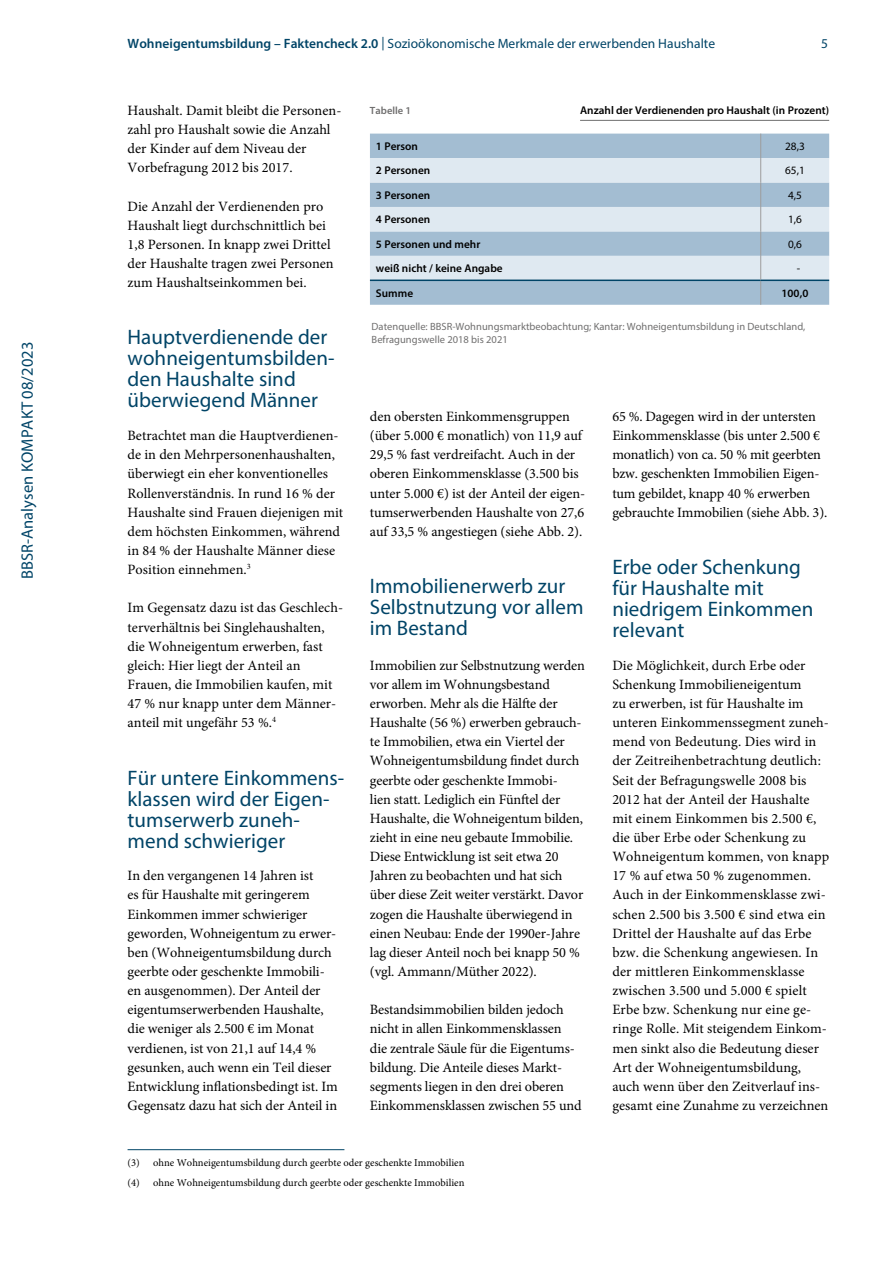
<style>
.page{position:relative;width:893px;height:1263px;background:#fff}
.page>*{position:absolute;margin:0;border:0;box-sizing:border-box;transform-origin:0 0}
.head_H2{font:21px/21px "Myriad Pro";color:#004467}
.t1{font:16.5px "Myriad Pro";letter-spacing:.005em;color:#004467}
.fliesstext_P{font:14.25px/19.2px "Minion Pro";letter-spacing:-.005em;color:#000}
.t2{font:13.5px "Myriad Pro";letter-spacing:.005em;color:#004467}
.tabellen_text_P{font:600 11.25px "Myriad Pro";color:#000}
.abbildung_ueberschrift_P{font:600 11.25px "Myriad Pro";letter-spacing:.005em;color:#000}
.tabellen_text_P-2{font:11.25px "Myriad Pro";color:#000}
.fliesstext_P-2{font:10.5px "Minion Pro";color:#000}
.quelle_P{font:10.5px/12.6px "Myriad Pro";color:#706f6f}
.t3{font:600 10.5px "Myriad Pro";color:#706f6f}
.s1{font-weight:600}
</style>
<div class="page">
<hr style="left:128px;top:1149px;width:216px;height:1px;background:#004467">
<div style="left:370px;top:134px;width:459px;height:171px;background:#a3bdd2"></div>
<svg style="left:370px;top:158px;width:459px;height:122px;fill:#dfe9f1"></svg>
<hr style="left:370px;top:280px;width:391px;height:1px;background:#004467">
<svg style="left:760px;top:134px;width:1px;height:171px"></svg>
<hr style="left:761px;top:280px;width:68px;height:1px;background:#004467">
<hr style="left:580px;top:120px;width:249px;height:1px;background:#706f6f">
<p class="t1" style="left:17px;top:579px;width:239px;rotate:-90deg">BBSR-Analysen KOMPAKT 08/2023</p>
<p class="t2" style="left:128px;top:36px;width:589px"><span class="s1">Wohneigentumsbildung – Faktencheck 2.0</span> | Sozioökonomische Merkmale der erwerbenden Haushalte</p>
<p class="t2" style="left:821px;top:36px;width:8px">5</p>
<p class="fliesstext_P" style="left:128px;top:101px;width:215px">Haushalt. Damit bleibt die Personen&shy;zahl pro Haushalt sowie die Anzahl der Kinder auf dem Niveau der<br>Vorbefragung 2012 bis 2017.</p>
<p class="fliesstext_P" style="left:128px;top:196px;width:208px">Die Anzahl der Verdienenden pro Haushalt liegt durchschnittlich bei 1,8 Personen. In knapp zwei Drittel der Haushalte tragen zwei Personen zum Haushaltseinkommen bei.</p>
<h2 class="head_H2" style="left:128px;top:327px;width:207px">Hauptverdienende der wohneigentumsbilden&shy;den Haushalte sind überwiegend Männer</h2>
<p class="fliesstext_P" style="left:128px;top:426px;width:217px">Betrachtet man die Hauptverdienen&shy;de in den Mehrpersonenhaushalten, überwiegt ein eher konventionelles Rollenverständnis. In rund 16 % der Haushalte sind Frauen diejenigen mit dem höchsten Einkommen, während in 84 % der Haushalte Männer diese Position einnehmen.<sup>3</sup></p>
<p class="fliesstext_P" style="left:128px;top:598px;width:217px">Im Gegensatz dazu ist das Geschlech&shy;terverhältnis bei Singlehaushalten, die Wohneigentum erwerben, fast gleich: Hier liegt der Anteil an Frauen, die Immobilien kaufen, mit 47 % nur knapp unter dem Männer&shy;anteil mit ungefähr 53 %.<sup>4</sup></p>
<h2 class="head_H2" style="left:128px;top:767px;width:218px">Für untere Einkommens&shy;klassen wird der Eigen&shy;tumserwerb zuneh&shy;mend schwieriger</h2>
<p class="fliesstext_P" style="left:128px;top:866px;width:212px">In den vergangenen 14 Jahren ist<br>es für Haushalte mit geringerem Einkommen immer schwieriger geworden, Wohneigentum zu erwer&shy;ben (Wohneigentumsbildung durch geerbte oder geschenkte Immobili&shy;en ausgenommen). Der Anteil der eigentumserwerbenden Haushalte, die weniger als 2.500 € im Monat verdienen, ist von 21,1 auf 14,4 % gesunken, auch wenn ein Teil dieser Entwicklung inflationsbedingt ist. Im Gegensatz dazu hat sich der Anteil in</p>
<p class="t3" style="left:370px;top:104px;width:43px">Tabelle 1</p>
<p class="abbildung_ueberschrift_P" style="left:580px;top:103px;width:251px">Anzahl der Verdienenden pro Haushalt (in Prozent)</p>
<p class="tabellen_text_P" style="left:376px;top:139px;width:44px">1 Person</p>
<p class="tabellen_text_P-2" style="left:785px;top:139px;width:21px">28,3</p>
<p class="tabellen_text_P" style="left:376px;top:164px;width:56px">2 Personen</p>
<p class="tabellen_text_P-2" style="left:785px;top:164px;width:21px">65,1</p>
<p class="tabellen_text_P" style="left:376px;top:188px;width:56px">3 Personen</p>
<p class="tabellen_text_P-2" style="left:788px;top:188px;width:15px">4,5</p>
<p class="tabellen_text_P" style="left:376px;top:212px;width:56px">4 Personen</p>
<p class="tabellen_text_P-2" style="left:788px;top:213px;width:15px">1,6</p>
<p class="tabellen_text_P" style="left:376px;top:237px;width:106px">5 Personen und mehr</p>
<p class="tabellen_text_P-2" style="left:788px;top:237px;width:15px">0,6</p>
<p class="tabellen_text_P" style="left:376px;top:261px;width:128px">weiß nicht / keine Angabe</p>
<p class="tabellen_text_P-2" style="left:797px;top:262px;width:5px">-</p>
<p class="tabellen_text_P" style="left:376px;top:286px;width:39px">Summe</p>
<p class="tabellen_text_P" style="left:781px;top:286px;width:28px">100,0</p>
<p class="quelle_P" style="left:372px;top:320px;width:435px">Datenquelle: BBSR-Wohnungsmarktbeobachtung; Kantar: Wohneigentumsbildung in Deutschland,<br>Befragungswelle 2018 bis 2021</p>
<p class="fliesstext_P" style="left:370px;top:407px;width:217px">den obersten Einkommensgruppen (über 5.000 € monatlich) von 11,9 auf 29,5 % fast verdreifacht. Auch in der oberen Einkommensklasse (3.500 bis unter 5.000 €) ist der Anteil der eigen&shy;tumserwerbenden Haushalte von 27,6 auf 33,5 % angestiegen (siehe Abb. 2).</p>
<h2 class="head_H2" style="left:370px;top:575px;width:215px">Immobilienerwerb zur<br>Selbstnutzung vor allem im Bestand</h2>
<p class="fliesstext_P" style="left:370px;top:656px;width:216px">Immobilien zur Selbstnutzung werden vor allem im Wohnungsbestand erworben. Mehr als die Hälfte der Haushalte (56 %) erwerben gebrauch&shy;te Immobilien, etwa ein Viertel der Wohneigentumsbildung findet durch geerbte oder geschenkte Immobi-<br>lien statt. Lediglich ein Fünftel der Haushalte, die Wohneigentum bilden, zieht in eine neu gebaute Immobilie.<br>Diese Entwicklung ist seit etwa 20<br>Jahren zu beobachten und hat sich über diese Zeit weiter verstärkt. Davor zogen die Haushalte überwiegend in einen Neubau: Ende der 1990er-Jahre lag dieser Anteil noch bei knapp 50 % (vgl. Ammann/Müther 2022).</p>
<p class="fliesstext_P" style="left:370px;top:1000px;width:213px">Bestandsimmobilien bilden jedoch nicht in allen Einkommensklassen die zentrale Säule für die Eigentums&shy;bildung. Die Anteile dieses Markt&shy;segments liegen in den drei oberen Einkommensklassen zwischen 55 und</p>
<p class="fliesstext_P" style="left:612px;top:407px;width:217px">65 %. Dagegen wird in der untersten Einkommensklasse (bis unter 2.500 € monatlich) von ca. 50 % mit geerbten bzw. geschenkten Immobilien Eigen&shy;tum gebildet, knapp 40 % erwerben gebrauchte Immobilien (siehe Abb. 3).</p>
<h2 class="head_H2" style="left:612px;top:556px;width:203px">Erbe oder Schenkung für Haushalte mit niedrigem Einkommen relevant</h2>
<p class="fliesstext_P" style="left:612px;top:656px;width:218px">Die Möglichkeit, durch Erbe oder Schenkung Immobilieneigentum<br>zu erwerben, ist für Haushalte im unteren Einkommenssegment zuneh&shy;mend von Bedeutung. Dies wird in der Zeitreihenbetrachtung deutlich:<br>Seit der Befragungswelle 2008 bis 2012 hat der Anteil der Haushalte mit einem Einkommen bis 2.500 €, die über Erbe oder Schenkung zu Wohneigentum kommen, von knapp 17 % auf etwa 50 % zugenommen.<br>Auch in der Einkommensklasse zwi&shy;schen 2.500 bis 3.500 € sind etwa ein Drittel der Haushalte auf das Erbe bzw. die Schenkung angewiesen. In der mittleren Einkommensklasse zwischen 3.500 und 5.000 € spielt Erbe bzw. Schenkung nur eine ge&shy;ringe Rolle. Mit steigendem Einkom&shy;men sinkt also die Bedeutung dieser Art der Wohneigentumsbildung, auch wenn über den Zeitverlauf ins&shy;gesamt eine Zunahme zu verzeichnen</p>
<p class="fliesstext_P-2" style="left:128px;top:1155px;width:338px">(3) ohne Wohneigentumsbildung durch geerbte oder geschenkte Immobilien</p>
<p class="fliesstext_P-2" style="left:128px;top:1176px;width:338px">(4) ohne Wohneigentumsbildung durch geerbte oder geschenkte Immobilien</p>
</div>
